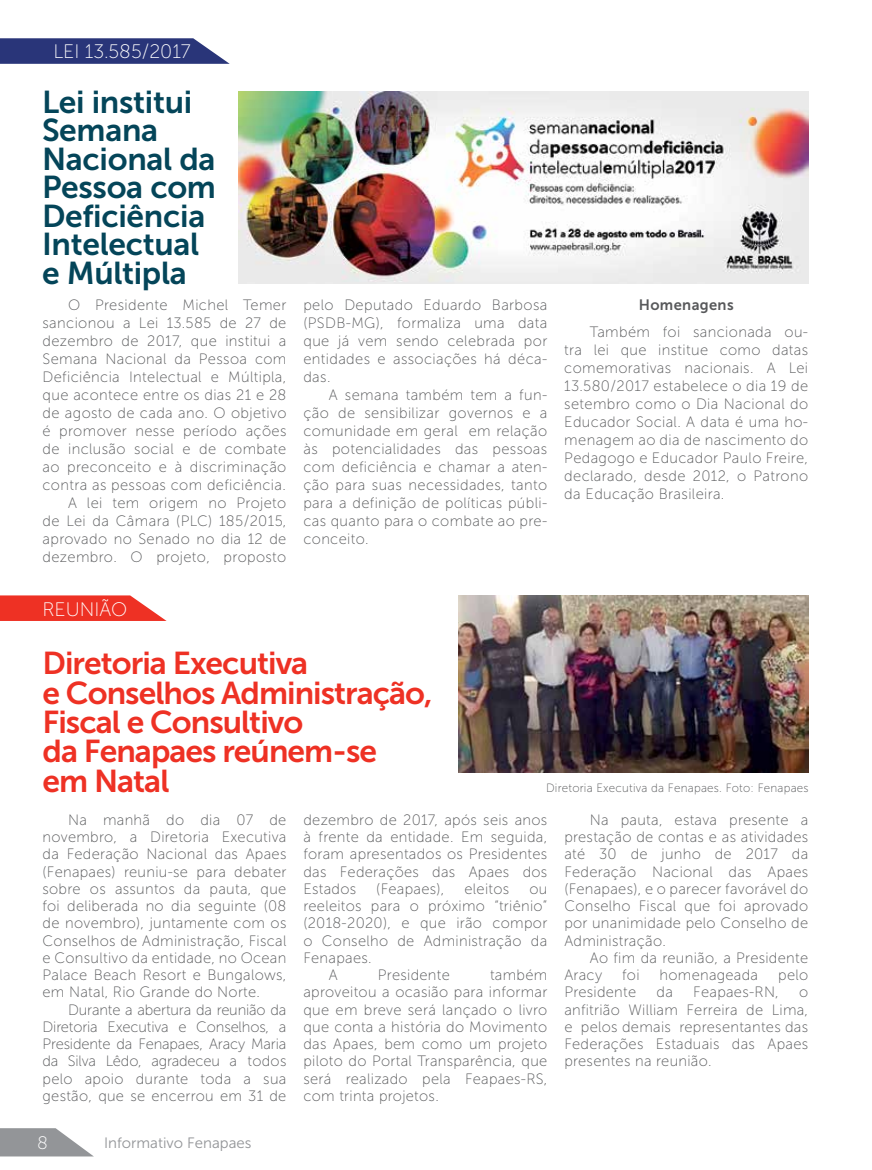
<style>
.page{position:relative;width:872px;height:1170px;background:#fff}
.page>*{position:absolute;margin:0;border:0;box-sizing:border-box;transform-origin:0 0}
.t1{font:31.5px/29.4px "Museo Sans 700";letter-spacing:-.03em;color:#ee3124}
.t2{font:31.5px/28.5px "Museo Sans 700";letter-spacing:-.01em;color:#044559}
.t3{font:19.5px "Museo Sans 100";color:#fff}
.t4{font:18px "Museo Sans 100";color:#fff}
.t5{font:15px/17.2px "Museo Sans 100";letter-spacing:.02em;color:#58595b;text-align:justify}
.t6{font:15px "Museo Sans 300";color:#939598}
.t7{font:15px "Museo Sans 700";letter-spacing:.025em;color:#58595b}
.t8{font:12px "Museo Sans 100";letter-spacing:.02em;color:#58595b}
</style>
<div class="page">
<svg style="left:0;top:38px;width:230px;height:26px;background:#3d4885"></svg>
<svg style="left:0;top:595px;width:167px;height:26px;background:#f04b3f"></svg>
<img style="left:238px;top:92px;width:570px;height:192px">
<img style="left:458px;top:595px;width:350px;height:177px">
<svg style="left:0;top:1128px;width:93px;height:28px"></svg>
<h2 class="t3" style="left:53px;top:41px;width:139px">LEI 13.585/2017</h2>
<h1 class="t2" style="left:42px;top:87px;width:175px">Lei institui<br>Semana<br>Nacional da<br>Pessoa com<br>Deficiência<br>Intelectual e Múltipla</h1>
<p class="t5" style="left:43px;top:296px;width:245px;line-height:18px;text-align:right">O Presidente Michel Temer sancionou a Lei 13.585 de 27 de dezembro de 2017, que institui a<br>Semana Nacional da Pessoa com<br>Deficiência Intelectual e Múltipla, que acontece entre os dias 21 e 28 de agosto de cada ano. O objetivo é promover nesse período ações de inclusão social e de combate ao preconceito e à discriminação contra as pessoas com deficiência.<br>A lei tem origem no Projeto<br>de Lei da Câmara (PLC) 185/2015, aprovado no Senado no dia 12 de dezembro. O projeto, proposto</p>
<p class="t5" style="left:303px;top:296px;width:245px;line-height:18px">pelo Deputado Eduardo Barbosa (PSDB-MG), formaliza uma data que já vem sendo celebrada por entidades e associações há déca&shy;das.</p>
<p class="t5" style="left:303px;top:386px;width:245px;line-height:18px;text-indent:26px">A semana também tem a fun&shy;ção de sensibilizar governos e a comunidade em geral em relação às potencialidades das pessoas com deficiência e chamar a aten&shy;ção para suas necessidades, tanto para a definição de políticas públi&shy;cas quanto para o combate ao pre&shy;conceito.</p>
<p class="t7" style="left:639px;top:296px;width:96px">Homenagens</p>
<p class="t5" style="left:564px;top:323px;width:245px;line-height:18px;text-indent:26px">Também foi sancionada ou&shy;tra lei que institue como datas comemorativas nacionais. A Lei 13.580/2017 estabelece o dia 19 de setembro como o Dia Nacional do Educador Social. A data é uma ho&shy;menagem ao dia de nascimento do Pedagogo e Educador Paulo Freire, declarado, desde 2012, o Patrono da Educação Brasileira.</p>
<h2 class="t3" style="left:43px;top:598px;width:86px">REUNIÃO</h2>
<h1 class="t1" style="left:43px;top:648px;width:391px">Diretoria Executiva<br>e Conselhos Administração,<br>Fiscal e Consultivo<br>da Fenapaes reúnem-se<br>em Natal</h1>
<p class="t8" style="left:546px;top:781px;width:264px">Diretoria Executiva da Fenapaes. Foto: Fenapaes</p>
<p class="t5" style="left:43px;top:811px;width:245px;text-indent:26px">Na manhã do dia 07 de novembro, a Diretoria Executiva da Federação Nacional das Apaes (Fenapaes) reuniu-se para debater sobre os assuntos da pauta, que foi deliberada no dia seguinte (08 de novembro), juntamente com os Conselhos de Administração, Fiscal e Consultivo da entidade, no Ocean Palace Beach Resort e Bungalows, em Natal, Rio Grande do Norte.</p>
<p class="t5" style="left:43px;top:1000px;width:245px;text-indent:26px">Durante a abertura da reunião da Diretoria Executiva e Conselhos, a Presidente da Fenapaes, Aracy Maria da Silva Lêdo, agradeceu a todos pelo apoio durante toda a sua gestão, que se encerrou em 31 de</p>
<p class="t4" style="left:37px;top:1133px;width:12px">8</p>
<p class="t6" style="left:104px;top:1134px;width:149px">Informativo Fenapaes</p>
<p class="t5" style="left:303px;top:811px;width:245px">dezembro de 2017, após seis anos à frente da entidade. Em seguida, foram apresentados os Presidentes das Federações das Apaes dos Estados</p>
<p class="t5" style="left:376px;top:880px;width:70px">(Feapaes),</p>
<p class="t5" style="left:464px;top:880px;width:46px">eleitos</p>
<p class="t5" style="left:529px;top:880px;width:19px">ou</p>
<p class="t5" style="left:303px;top:897px;width:245px">reeleitos para o próximo “triênio”</p>
<p class="t5" style="left:303px;top:914px;width:245px">(2018-2020), e que irão compor</p>
<p class="t5" style="left:303px;top:931px;width:245px">o Conselho de Administração da</p>
<p class="t5" style="left:303px;top:949px;width:70px">Fenapaes.</p>
<p class="t5" style="left:329px;top:966px;width:10px">A</p>
<p class="t5" style="left:378px;top:966px;width:73px">Presidente</p>
<p class="t5" style="left:303px;top:966px;width:245px;text-indent:187px">também aproveitou a ocasião para informar que em breve será lançado o livro que conta a história do Movimento das Apaes, bem como um projeto piloto do Portal Transparência, que será realizado pela Feapaes-RS, com trinta projetos.</p>
<p class="t5" style="left:564px;top:811px;width:245px;text-indent:26px">Na pauta, estava presente a prestação de contas e as atividades até 30 de junho de 2017 da Federação Nacional das Apaes (Fenapaes), e o parecer favorável do Conselho Fiscal que foi aprovado por unanimidade pelo Conselho de Administração.</p>
<p class="t5" style="left:564px;top:949px;width:245px;text-indent:26px">Ao fim da reunião, a Presidente<br>Aracy</p>
<p class="t5" style="left:622px;top:966px;width:19px">foi</p>
<p class="t5" style="left:659px;top:966px;width:100px">homenageada</p>
<p class="t5" style="left:778px;top:966px;width:32px">pelo</p>
<p class="t5" style="left:564px;top:983px;width:73px">Presidente</p>
<p class="t5" style="left:656px;top:983px;width:18px">da</p>
<p class="t5" style="left:693px;top:983px;width:87px">Feapaes-RN,</p>
<p class="t5" style="left:564px;top:983px;width:245px;text-indent:235px">o anfitrião William Ferreira de Lima, e pelos demais representantes das Federações Estaduais das Apaes presentes na reunião.</p>
</div>
